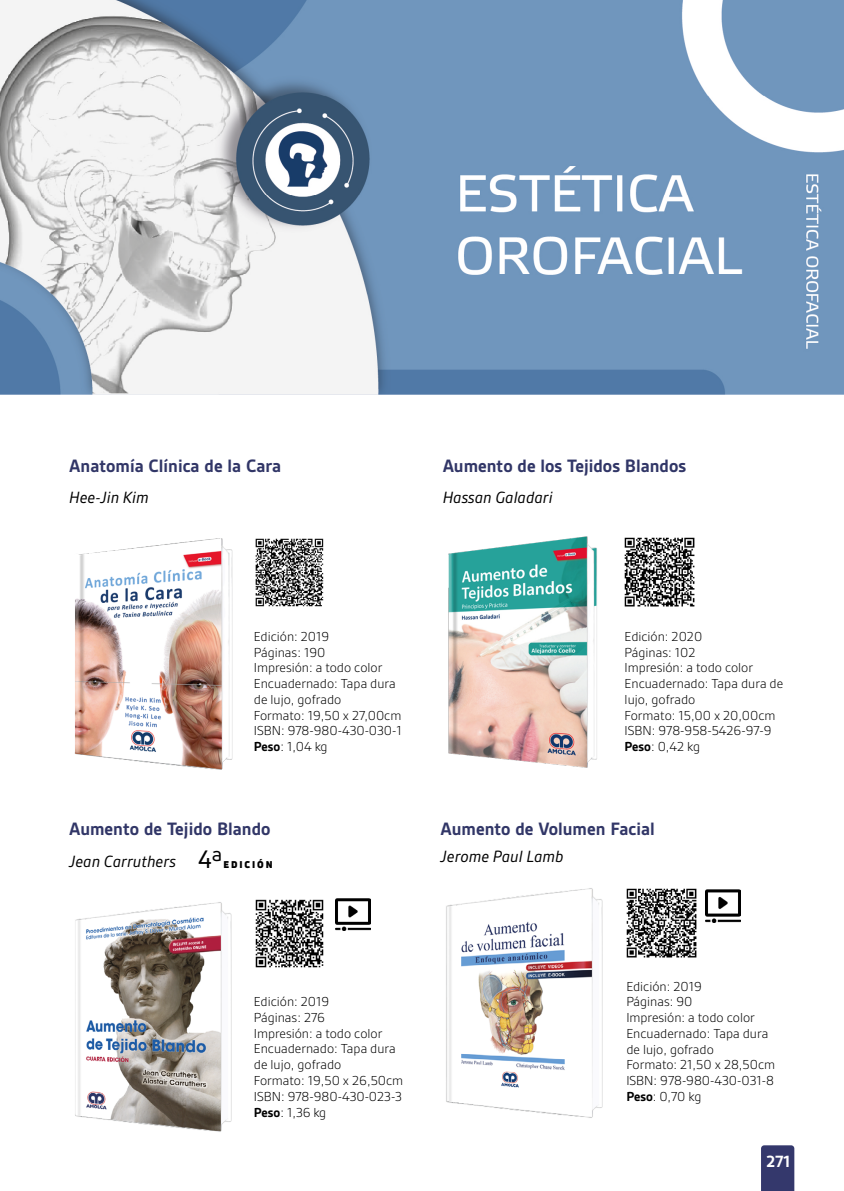
<style>
.page{position:relative;width:844px;height:1191px;background:#fff}
.page>*{position:absolute;margin:0;border:0;box-sizing:border-box;transform-origin:0 0}
.t1{font:24.5px "Uni Neue";color:#000}
.t2{font:700 19.25px "Gesta";color:#313667}
.t3{font:italic 17.5px "Gesta";color:#000}
.t4{font:700 17.5px "Gesta";color:#fff}
.t5{font:300 14px/15.8px "Gesta";color:#000}
.t6{font:900 9.62px "Uni Neue";color:#000}
.s1{font-weight:700}
</style>
<div class="page">
<div style="left:761px;top:1145px;width:33px;height:46px;background:#34386c"></div>
<img style="left:0;top:0;width:843px;height:395px">
<img style="left:74px;top:538px;width:159px;height:232px">
<img style="left:255px;top:538px;width:69px;height:69px">
<img style="left:448px;top:536px;width:149px;height:232px">
<img style="left:624px;top:537px;width:70px;height:70px">
<img style="left:446px;top:888px;width:157px;height:230px">
<img style="left:626px;top:888px;width:70px;height:69px">
<img style="left:705px;top:889px;width:35px;height:33px">
<img style="left:75px;top:902px;width:157px;height:230px">
<img style="left:255px;top:899px;width:69px;height:69px">
<img style="left:335px;top:898px;width:36px;height:33px">
<p class="t2" style="left:69px;top:455px;width:213px">Anatomía Clínica de la Cara</p>
<p class="t3" style="left:69px;top:487px;width:81px">Hee-Jin Kim</p>
<p class="t2" style="left:442px;top:455px;width:245px">Aumento de los Tejidos Blandos</p>
<p class="t3" style="left:442px;top:487px;width:111px">Hassan Galadari</p>
<p class="t5" style="left:254px;top:628px;width:77px">Edición: 2019</p>
<p class="t5" style="left:254px;top:644px;width:73px">Páginas: 190</p>
<p class="t5" style="left:254px;top:660px;width:130px">Impresión: a todo color</p>
<p class="t5" style="left:254px;top:675px;width:143px">Encuadernado: Tapa dura de lujo, gofrado</p>
<p class="t5" style="left:254px;top:707px;width:149px">Formato: 19,50 x 27,00cm</p>
<p class="t5" style="left:254px;top:723px;width:149px">ISBN: 978-980-430-030-1</p>
<p class="t5" style="left:254px;top:738px;width:75px"><span class="s1">Peso</span>: 1,04 kg</p>
<p class="t5" style="left:624px;top:628px;width:79px">Edición: 2020</p>
<p class="t5" style="left:624px;top:644px;width:72px">Páginas: 102</p>
<p class="t5" style="left:624px;top:660px;width:130px">Impresión: a todo color</p>
<p class="t5" style="left:624px;top:675px;width:160px">Encuadernado: Tapa dura de lujo, gofrado</p>
<p class="t5" style="left:624px;top:707px;width:152px">Formato: 15,00 x 20,00cm</p>
<p class="t5" style="left:624px;top:723px;width:148px">ISBN: 978-958-5426-97-9</p>
<p class="t5" style="left:624px;top:738px;width:77px"><span class="s1">Peso</span>: 0,42 kg</p>
<p class="t2" style="left:69px;top:817px;width:203px">Aumento de Tejido Blando</p>
<p class="t6" style="left:223px;top:857px;width:51px">E D I C I Ó N</p>
<p class="t1" style="left:198px;top:844px;width:25px">4<sup>a</sup></p>
<p class="t3" style="left:69px;top:851px;width:108px">Jean Carruthers</p>
<p class="t2" style="left:440px;top:817px;width:216px">Aumento de Volumen Facial</p>
<p class="t3" style="left:440px;top:846px;width:124px">Jerome Paul Lamb</p>
<p class="t5" style="left:254px;top:993px;width:77px">Edición: 2019</p>
<p class="t5" style="left:254px;top:1009px;width:72px">Páginas: 276</p>
<p class="t5" style="left:254px;top:1025px;width:130px">Impresión: a todo color</p>
<p class="t5" style="left:254px;top:1041px;width:143px">Encuadernado: Tapa dura de lujo, gofrado</p>
<p class="t5" style="left:254px;top:1072px;width:151px">Formato: 19,50 x 26,50cm</p>
<p class="t5" style="left:254px;top:1088px;width:149px">ISBN: 978-980-430-023-3</p>
<p class="t5" style="left:254px;top:1104px;width:74px"><span class="s1">Peso</span>: 1,36 kg</p>
<p class="t5" style="left:626px;top:978px;width:77px">Edición: 2019</p>
<p class="t5" style="left:626px;top:993px;width:68px">Páginas: 90</p>
<p class="t5" style="left:626px;top:1009px;width:130px">Impresión: a todo color</p>
<p class="t5" style="left:626px;top:1025px;width:143px">Encuadernado: Tapa dura de lujo, gofrado</p>
<p class="t5" style="left:626px;top:1056px;width:150px">Formato: 21,50 x 28,50cm</p>
<p class="t5" style="left:626px;top:1072px;width:149px">ISBN: 978-980-430-031-8</p>
<p class="t5" style="left:626px;top:1088px;width:76px"><span class="s1">Peso</span>: 0,70 kg</p>
<p class="t4" style="left:766px;top:1151px;width:26px">271</p>
</div>
